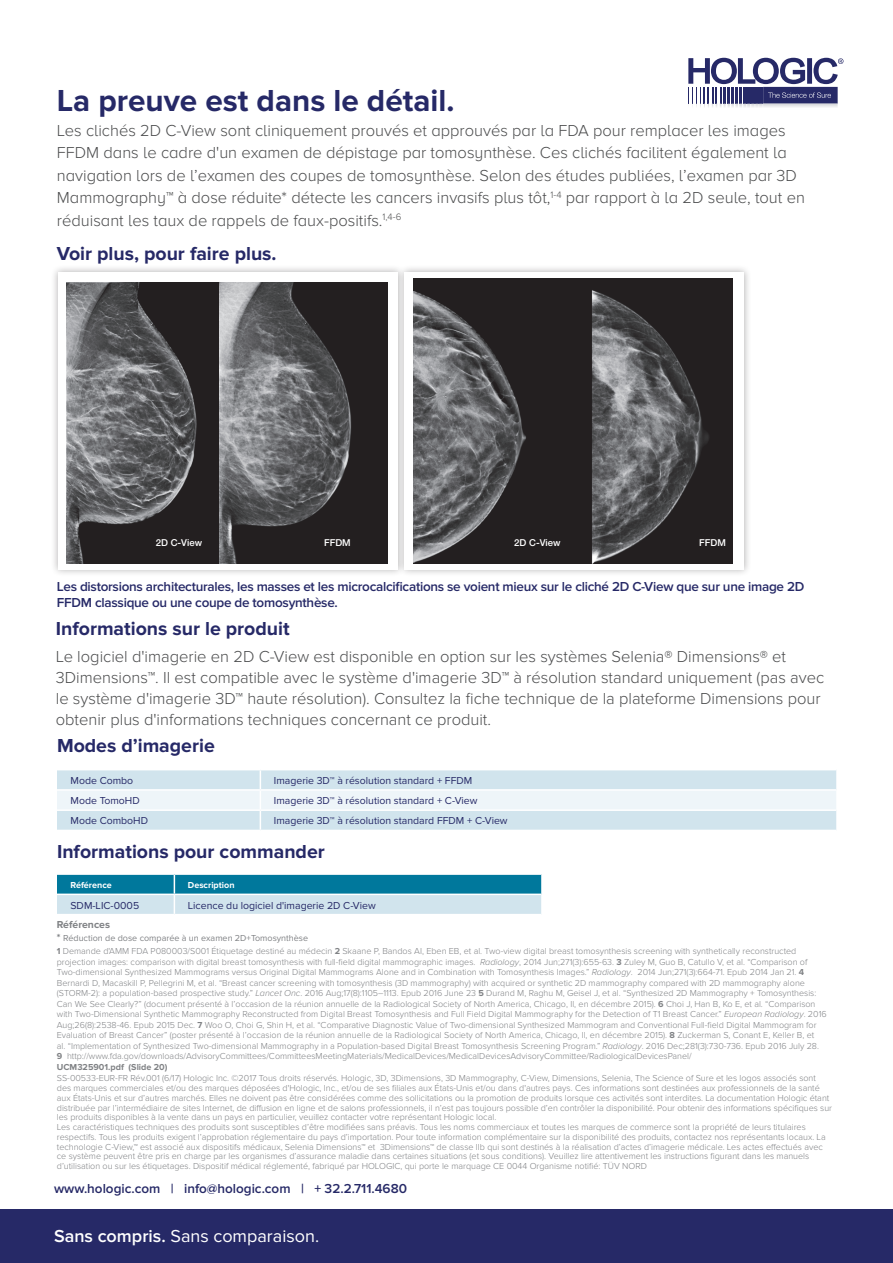
<style>
.page{position:relative;width:893px;height:1263px;background:#fff}
.page>*{position:absolute;margin:0;border:0;box-sizing:border-box;transform-origin:0 0}
.t1{font:700 31.5px "Proxima Nova";color:#262967}
.t2{font:700 19.5px "Proxima Nova";color:#262967}
.t3{font:18px "Proxima Nova";color:#fff}
.t4{font:300 16.5px/22.5px "Proxima Nova";color:#4b4c4d}
.t5{font:600 13.5px/16.5px "Proxima Nova";letter-spacing:-.02em;color:#262967}
.t6{font:600 13.5px "Proxima Nova";color:#262967}
.t7{font:10.5px "Proxima Nova";color:#262967}
.t8{font:700 10.5px "Proxima Nova";color:#808285}
.t9{font:500 9.6px "Helvetica Neue LT Std";color:#fff}
.t10{font:300 9px/10.5px "Proxima Nova";color:#808285}
.t11{font:700 9px "Proxima Nova";color:#fff}
.s1{font-weight:700;font-size:10.5px}
.s2{font-weight:400}
.s3{font-weight:700}
.s4{font-style:italic}
.s5{font-weight:600}
</style>
<div class="page">
<svg style="left:688px;top:58px;width:155px;height:49px"></svg>
<div style="left:0;top:1210px;width:893px;height:53px;background:#262967"></div>
<div style="left:51px;top:265px;width:354px;height:312px;background:#231f20;opacity:.35"></div>
<div style="left:58px;top:272px;width:340px;height:297px;background:#fff"></div>
<div style="left:397px;top:265px;width:355px;height:312px;background:#231f20;opacity:.35"></div>
<div style="left:405px;top:272px;width:339px;height:297px;background:#fff"></div>
<img style="left:67px;top:282px;width:321px;height:281px">
<img style="left:414px;top:278px;width:151px;height:286px">
<img style="left:565px;top:278px;width:168px;height:286px">
<svg style="left:57px;top:875px;width:484px;height:39px;background:#6cafc5"></svg>
<hr style="left:57px;top:893px;width:117px;height:2px;background:#fff">
<hr style="left:174px;top:893px;width:367px;height:2px;background:#fff">
<svg style="left:57px;top:770px;width:779px;height:60px;background:#dceaf1"></svg>
<h1 class="t1" style="left:57px;top:82px;width:399px">La preuve est dans le détail.</h1>
<p class="t4" style="left:57px;top:119px;width:749px">Les clichés 2D C-View sont cliniquement prouvés et approuvés par la FDA pour remplacer les images FFDM dans le cadre d'un examen de dépistage par tomosynthèse. Ces clichés facilitent également la navigation lors de l’examen des coupes de tomosynthèse. Selon des études publiées, l’examen par 3D Mammography™ à dose réduite* détecte les cancers invasifs plus tôt,<sup>1-4</sup> par rapport à la 2D seule, tout en réduisant les taux de rappels de faux-positifs.<sup>1,4-6</sup></p>
<h2 class="t2" style="left:57px;top:243px;width:221px">Voir plus, pour faire plus.</h2>
<p class="t9" style="left:156px;top:537px;width:48px">2D C-View</p>
<p class="t9" style="left:324px;top:537px;width:28px">FFDM</p>
<p class="t9" style="left:514px;top:537px;width:48px">2D C-View</p>
<p class="t9" style="left:688px;top:537px;width:28px">FFDM</p>
<p class="t9" style="left:699px;top:537px;width:28px">FFDM</p>
<h3 class="t5" style="left:57px;top:578px;width:749px">Les distorsions architecturales, les masses et les microcalcifications se voient mieux sur le cliché 2D C-View que sur une image 2D<br>FFDM classique ou une coupe de tomosynthèse.</h3>
<h2 class="t2" style="left:56px;top:617px;width:235px">Informations sur le produit</h2>
<p class="t4" style="left:56px;top:646px;width:770px;line-height:21px">Le logiciel d'imagerie en 2D C-View est disponible en option sur les systèmes Selenia® Dimensions® et 3Dimensions™. Il est compatible avec le système d'imagerie 3D™ à résolution standard uniquement (pas avec le système d'imagerie 3D™ haute résolution). Consultez la fiche technique de la plateforme Dimensions pour obtenir plus d'informations techniques concernant ce produit.</p>
<h2 class="t2" style="left:57px;top:734px;width:159px">Modes d’imagerie</h2>
<p class="t7" style="left:70px;top:774px;width:64px">Mode Combo</p>
<p class="t7" style="left:274px;top:774px;width:200px">Imagerie 3D™ à résolution standard + FFDM</p>
<p class="t7" style="left:70px;top:795px;width:71px">Mode TomoHD</p>
<p class="t7" style="left:274px;top:795px;width:205px">Imagerie 3D™ à résolution standard + C-View</p>
<p class="t7" style="left:70px;top:815px;width:79px">Mode ComboHD</p>
<p class="t7" style="left:274px;top:815px;width:235px">Imagerie 3D™ à résolution standard FFDM + C-View</p>
<h2 class="t2" style="left:57px;top:840px;width:269px">Informations pour commander</h2>
<p class="t11" style="left:70px;top:879px;width:43px">Référence</p>
<p class="t11" style="left:188px;top:879px;width:48px">Description</p>
<p class="t7" style="left:70px;top:899px;width:70px">SDM-LIC-0005</p>
<p class="t7" style="left:188px;top:899px;width:189px">Licence du logiciel d'imagerie 2D C-View</p>
<p class="t8" style="left:57px;top:918px;width:55px">Références</p>
<p class="t10" style="left:57px;top:931px;width:741px;line-height:13.2px"><span class="s1">*</span> <span class="s2">Réduction de dose comparée à un examen 2D+Tomosynthèse<br></span><span class="s3">1</span> Demande d'AMM FDA P080003/S001 Étiquetage destiné au médecin <span class="s3">2</span> Skaane P, Bandos AI, Eben EB, et al. Two-view digital breast tomosynthesis screening with synthetically reconstructed</p>
<p class="t10" style="left:57px;top:957px;width:771px">projection images: comparison with digital breast tomosynthesis with full-field digital mammographic images. <span class="s4">Radiology</span>, 2014 Jun;271(3):655-63. <span class="s3">3</span> Zuley M, Guo B, Catullo V, et al. “Comparison of Two-dimensional Synthesized Mammograms versus Original Digital Mammograms Alone and in Combination with Tomosynthesis Images.” <span class="s4">Radiology</span>. 2014 Jun;271(3):664-71. Epub 2014 Jan 21. <span class="s3">4<br></span>Bernardi D, Macaskill P, Pellegrini M, et al. “Breast cancer screening with tomosynthesis (3D mammography) with acquired or synthetic 2D mammography compared with 2D mammography alone (STORM-2): a population-based prospective study.” <span class="s4">Lancet Onc</span>. 2016 Aug;17(8):1105–1113. Epub 2016 June 23 <span class="s3">5</span> Durand M, Raghu M, Geisel J, et al. “Synthesized 2D Mammography + Tomosynthesis:<br>Can We See Clearly?” (document présenté à l’occasion de la réunion annuelle de la Radiological Society of North America, Chicago, Il, en décembre 2015). <span class="s3">6</span> Choi J, Han B, Ko E, et al. “Comparison with Two-Dimensional Synthetic Mammography Reconstructed from Digital Breast Tomosynthesis and Full Field Digital Mammography for the Detection of T1 Breast Cancer.” <span class="s4">European Radiology</span>. 2016<br>Aug;26(8):2538-46. Epub 2015 Dec. <span class="s3">7</span> Woo O, Choi G, Shin H, et al. “Comparative Diagnostic Value of Two-dimensional Synthesized Mammogram and Conventional Full-field Digital Mammogram for Evaluation of Breast Cancer” (poster présenté à l’occasion de la réunion annuelle de la Radiological Society of North America, Chicago, Il, en décembre 2015). <span class="s3">8</span> Zuckerman S, Conant E, Keller B, et<br>al. “Implementation of Synthesized Two-dimensional Mammography in a Population-based Digital Breast Tomosynthesis Screening Program.” <span class="s4">Radiology</span>. 2016 Dec;281(3):730-736. Epub 2016 July 28.<br><span class="s3">9</span> http://www.fda.gov/downloads/AdvisoryCommittees/CommitteesMeetingMaterials/MedicalDevices/MedicalDevicesAdvisoryCommittee/RadiologicalDevicesPanel/<br><span class="s3">UCM325901.pdf (Slide 20)</span></p>
<p class="t10" style="left:57px;top:1074px;width:777px;line-height:9.8px">SS-00533-EUR-FR Rév.001 (6/17) Hologic Inc. ©2017 Tous droits réservés. Hologic, 3D, 3Dimensions, 3D Mammography, C-View, Dimensions, Selenia, The Science of Sure et les logos associés sont des marques commerciales et/ou des marques déposées d'Hologic, Inc., et/ou de ses filiales aux États-Unis et/ou dans d'autres pays. Ces informations sont destinées aux professionnels de la santé aux États-Unis et sur d’autres marchés. Elles ne doivent pas être considérées comme des sollicitations ou la promotion de produits lorsque ces activités sont interdites. La documentation Hologic étant distribuée par l’intermédiaire de sites Internet, de diffusion en ligne et de salons professionnels, il n’est pas toujours possible d’en contrôler la disponibilité. Pour obtenir des informations spécifiques sur les produits disponibles à la vente dans un pays en particulier, veuillez contacter votre représentant Hologic local.<br>Les caractéristiques techniques des produits sont susceptibles d’être modifiées sans préavis. Tous les noms commerciaux et toutes les marques de commerce sont la propriété de leurs titulaires respectifs. Tous les produits exigent l’approbation réglementaire du pays d’importation. Pour toute information complémentaire sur la disponibilité des produits, contactez nos représentants locaux. La technologie C-View‚™ est associé aux dispositifs médicaux, Selenia Dimensions™ et 3Dimensions™ de classe IIb qui sont destinés à la réalisation d’actes d’imagerie médicale. Les actes effectués avec ce système peuvent être pris en charge par les organismes d’assurance maladie dans certaines situations (et sous conditions). Veuillez lire attentivement les instructions figurant dans les manuels d’utilisation ou sur les étiquetages. Dispositif médical réglementé, fabriqué par HOLOGIC, qui porte le marquage CE 0044 Organisme notifié: TÜV NORD</p>
<h3 class="t6" style="left:54px;top:1181px;width:355px">www.hologic.com | info@hologic.com | + 32.2.711.4680</h3>
<h3 class="t3" style="left:54px;top:1225px;width:267px"><span class="s5">Sans compris.</span> Sans comparaison.</h3>
</div>
